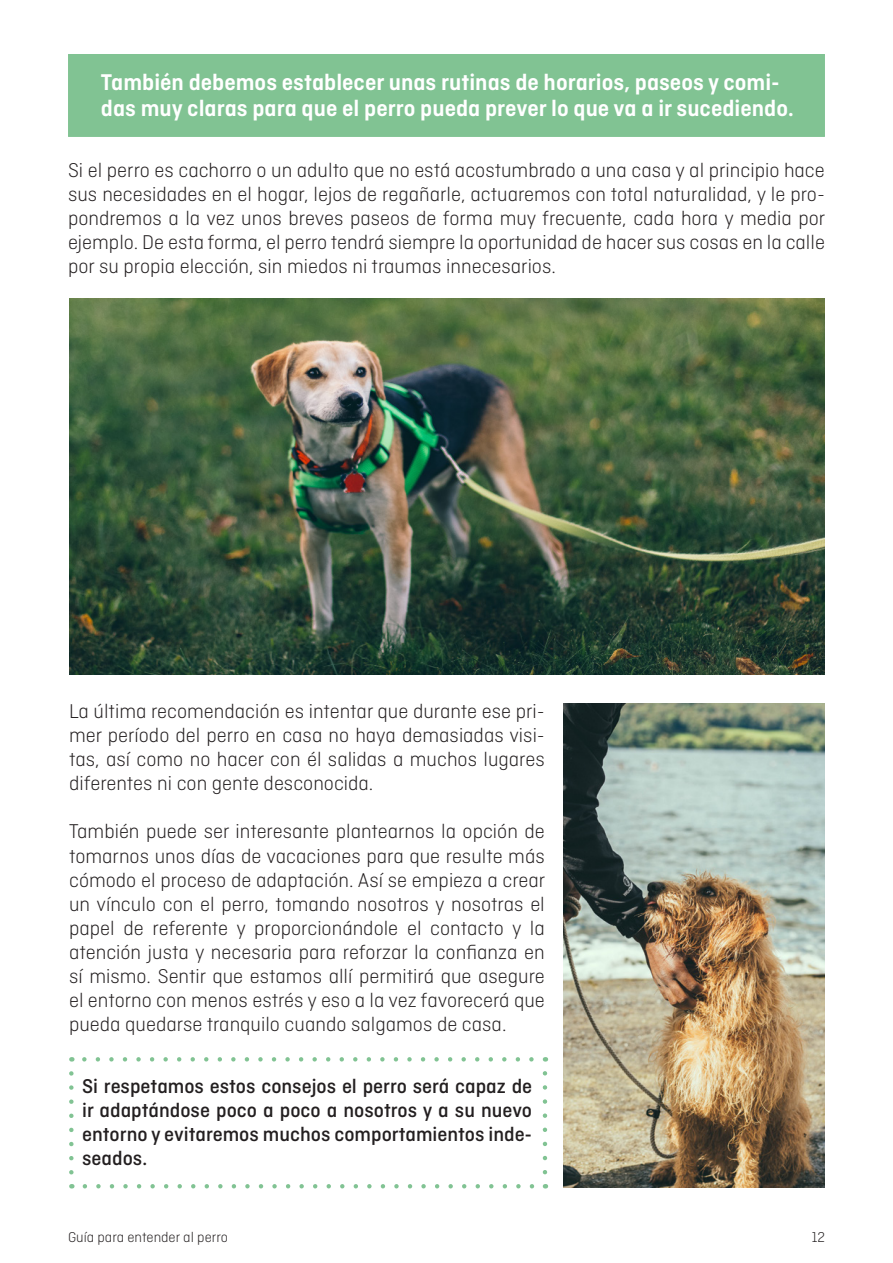
<style>
.page{position:relative;width:893px;height:1263px;background:#fff}
.page>*{position:absolute;margin:0;border:0;box-sizing:border-box;transform-origin:0 0}
.t1{font:600 24px/25.5px "Ciutadella";color:#fff}
.t2{font:300 21px/24px "Ciutadella";color:#231f20;text-align:justify}
.t3{font:500 21px/24px "Ciutadella";color:#231f20;text-align:justify}
.t4{font:300 15px "Ciutadella";color:#231f20}
</style>
<div class="page">
<svg style="left:85px;top:1184px;width:450px;height:4px"></svg>
<svg style="left:82px;top:1057px;width:449px;height:4px"></svg>
<svg style="left:69px;top:1073px;width:5px;height:115px"></svg>
<svg style="left:543px;top:1057px;width:4px;height:115px"></svg>
<img style="left:563px;top:703px;width:262px;height:484px">
<img style="left:69px;top:299px;width:756px;height:375px">
<div style="left:68px;top:54px;width:757px;height:83px;background:#81c393"></div>
<p class="t1" style="left:101px;top:71px;width:694px">También debemos establecer unas rutinas de horarios, paseos y comi&shy;das muy claras para que el perro pueda prever lo que va a ir sucediendo.</p>
<p class="t2" style="left:68px;top:159px;width:759px">Si el perro es cachorro o un adulto que no está acostumbrado a una casa y al principio hace sus necesidades en el hogar, lejos de regañarle, actuaremos con total naturalidad, y le pro&shy;pondremos a la vez unos breves paseos de forma muy frecuente, cada hora y media por ejemplo. De esta forma, el perro tendrá siempre la oportunidad de hacer sus cosas en la calle por su propia elección, sin miedos ni traumas innecesarios.</p>
<p class="t2" style="left:69px;top:700px;width:477px">La última recomendación es intentar que durante ese pri&shy;mer período del perro en casa no haya demasiadas visi&shy;tas, así como no hacer con él salidas a muchos lugares diferentes ni con gente desconocida.</p>
<p class="t2" style="left:69px;top:820px;width:478px">También puede ser interesante plantearnos la opción de tomarnos unos días de vacaciones para que resulte más cómodo el proceso de adaptación. Así se empieza a crear un vínculo con el perro, tomando nosotros y nosotras el papel de referente y proporcionándole el contacto y la atención justa y necesaria para reforzar la confianza en sí mismo. Sentir que estamos allí permitirá que asegure el entorno con menos estrés y eso a la vez favorecerá que pueda quedarse tranquilo cuando salgamos de casa.</p>
<p class="t3" style="left:82px;top:1074px;width:452px">Si respetamos estos consejos el perro será capaz de ir adaptándose poco a poco a nosotros y a su nuevo entorno y evitaremos muchos comportamientos inde&shy;seados.</p>
<p class="t4" style="left:68px;top:1230px;width:161px">Guía para entender al perro</p>
<p class="t4" style="left:812px;top:1230px;width:15px">12</p>
</div>
